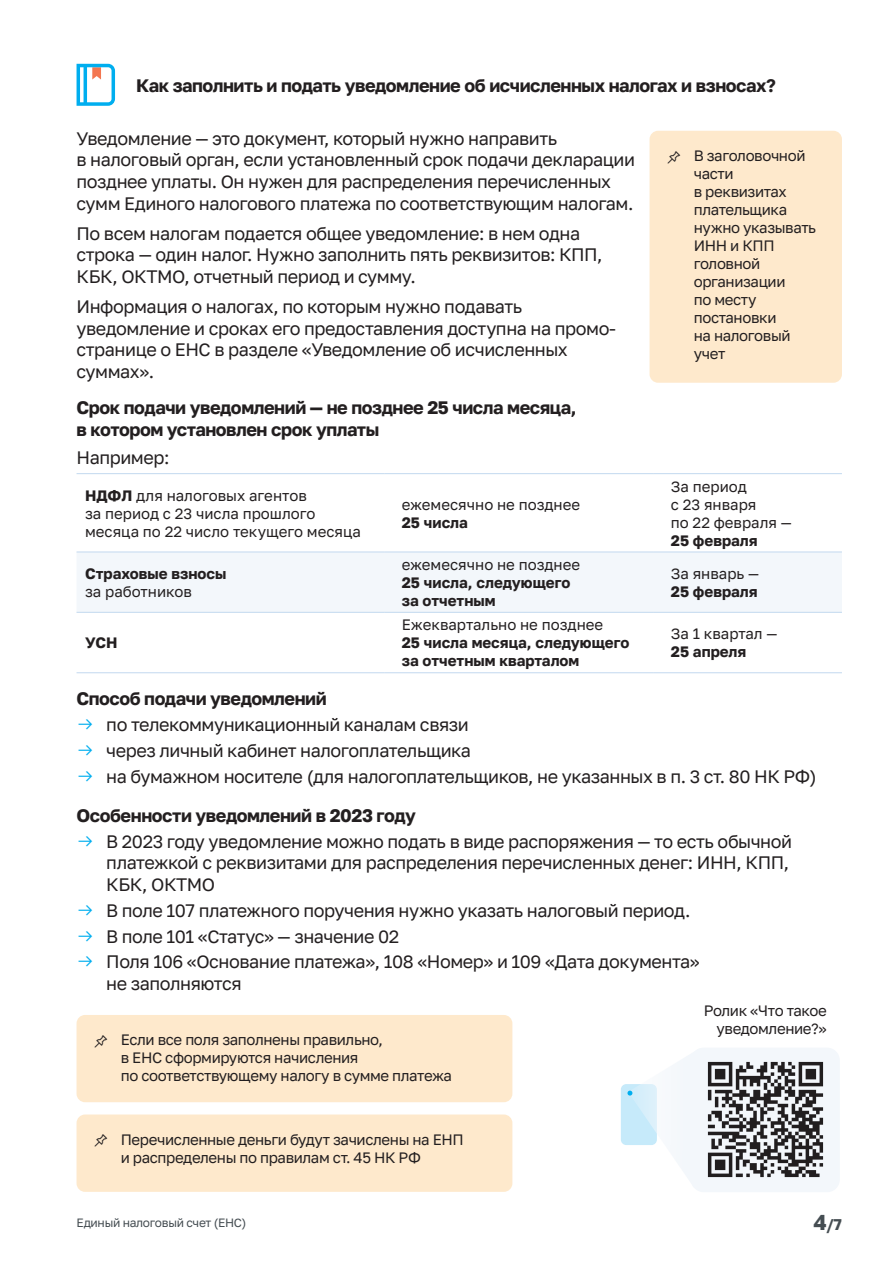
<style>
.page{position:relative;width:893px;height:1263px;background:#fff}
.page>*{position:absolute;margin:0;border:0;box-sizing:border-box;transform-origin:0 0}
.t1{font:18px/21.6px "Golos Text";letter-spacing:-.025em;color:#231f20}
.t2{font:700 18px/21.6px "Golos Text";letter-spacing:-.025em;color:#231f20}
.t3{font:700 15.45px "Golos Text";color:#454d52}
.t4{font:15px/18px "Golos Text";letter-spacing:-.025em;color:#231f20}
.t5{font:15px/18px "Golos Text";color:#231f20}
.t6{font:700 15px/18px "Golos Text";color:#231f20}
.t7{font:12px "Golos Text";letter-spacing:-.025em;color:#454d52}
.s1{font-weight:700}
.s2{font-size:21.45px}
</style>
<div class="page">
<svg style="left:77px;top:64px;width:38px;height:42px"></svg>
<div style="left:77px;top:552px;width:765px;height:60px;background:#f3f7fb"></div>
<hr style="left:77px;top:551px;width:308px;height:1px;background:#c9ddf1">
<hr style="left:385px;top:551px;width:269px;height:1px;background:#c9ddf1">
<hr style="left:654px;top:551px;width:188px;height:1px;background:#c9ddf1">
<hr style="left:77px;top:612px;width:308px;height:1px;background:#c9ddf1">
<hr style="left:385px;top:612px;width:269px;height:1px;background:#c9ddf1">
<hr style="left:654px;top:612px;width:188px;height:1px;background:#c9ddf1">
<hr style="left:77px;top:672px;width:308px;height:1px;background:#c9ddf1">
<hr style="left:385px;top:672px;width:269px;height:1px;background:#c9ddf1">
<hr style="left:654px;top:672px;width:188px;height:1px;background:#c9ddf1">
<hr style="left:77px;top:473px;width:308px;height:1px;background:#c9ddf1">
<hr style="left:385px;top:473px;width:269px;height:1px;background:#c9ddf1">
<hr style="left:654px;top:473px;width:188px;height:1px;background:#c9ddf1">
<div style="left:649px;top:131px;width:193px;height:252px;background:#fee9cc;border-radius:9px"></div>
<div style="left:77px;top:1015px;width:435px;height:87px;background:#fee9cc;border-radius:9px"></div>
<div style="left:77px;top:1114px;width:435px;height:78px;background:#fee9cc;border-radius:9px"></div>
<div style="left:691px;top:1047px;width:149px;height:145px;background:#f3f7fb;border-radius:13px"></div>
<div style="left:621px;top:1084px;width:36px;height:61px;background:#c6eafa;border-radius:5px"></div>
<svg style="left:627px;top:1053px;width:66px;height:131px"></svg>
<img style="left:707px;top:1061px;width:117px;height:117px">
<p class="t2" style="left:136px;top:74px;width:641px">Как заполнить и подать уведомление об исчисленных налогах и взносах?</p>
<p class="t1" style="left:77px;top:127px;width:560px">Уведомление — это документ, который нужно направить<br>в налоговый орган, если установленный срок подачи декларации позднее уплаты. Он нужен для распределения перечисленных сумм Единого налогового платежа по соответствующим налогам.</p>
<p class="t1" style="left:77px;top:222px;width:528px">По всем налогам подается общее уведомление: в нем одна строка — один налог. Нужно заполнить пять реквизитов: КПП,<br>КБК, ОКТМО, отчетный период и сумму.</p>
<p class="t1" style="left:77px;top:296px;width:539px">Информация о налогах, по которым нужно подавать уведомление и сроках его предоставления доступна на промо&shy;странице о ЕНС в разделе «Уведомление об исчисленных суммах».</p>
<p class="t4" style="left:694px;top:147px;width:124px">В заголовочной части<br>в реквизитах плательщика нужно указывать<br>ИНН и КПП головной организации<br>по месту постановки<br>на налоговый учет</p>
<p class="t2" style="left:77px;top:397px;width:501px">Срок подачи уведомлений — не позднее 25 числа месяца, в котором установлен срок уплаты</p>
<p class="t1" style="left:77px;top:446px;width:94px">Например:</p>
<p class="t5" style="left:85px;top:486px;width:277px"><span class="s1">НДФЛ</span> для налоговых агентов<br>за период с 23 числа прошлого месяца по 22 число текущего месяца</p>
<p class="t5" style="left:402px;top:495px;width:180px">ежемесячно не позднее</p>
<p class="t6" style="left:402px;top:513px;width:68px">25 числа</p>
<p class="t6" style="left:85px;top:564px;width:143px">Страховые взносы</p>
<p class="t5" style="left:85px;top:582px;width:109px">за работников</p>
<p class="t6" style="left:85px;top:634px;width:34px">УСН</p>
<p class="t5" style="left:402px;top:555px;width:180px">ежемесячно не позднее</p>
<p class="t6" style="left:402px;top:573px;width:170px">25 числа, следующего за отчетным</p>
<p class="t5" style="left:402px;top:616px;width:203px">Ежеквартально не позднее</p>
<p class="t6" style="left:402px;top:634px;width:229px">25 числа месяца, следующего за отчетным кварталом</p>
<p class="t5" style="left:671px;top:477px;width:122px">За период<br>с 23 января<br>по 22 февраля —</p>
<p class="t6" style="left:671px;top:531px;width:88px">25 февраля</p>
<p class="t5" style="left:671px;top:564px;width:90px">За январь —</p>
<p class="t6" style="left:671px;top:582px;width:88px">25 февраля</p>
<p class="t5" style="left:671px;top:625px;width:108px">За 1 квартал —</p>
<p class="t6" style="left:671px;top:643px;width:77px">25 апреля</p>
<p class="t2" style="left:77px;top:688px;width:252px">Способ подачи уведомлений</p>
<p class="t1" style="left:106px;top:711px;width:712px;line-height:25.8px">по телекоммуникационный каналам связи<br>через личный кабинет налогоплательщика<br>на бумажном носителе (для налогоплательщиков, не указанных в п. 3 ст. 80 НК РФ)</p>
<p class="t2" style="left:77px;top:804px;width:341px">Особенности уведомлений в 2023 году</p>
<p class="t1" style="left:106px;top:830px;width:687px">В 2023 году уведомление можно подать в виде распоряжения — то есть обычной платежкой с реквизитами для распределения перечисленных денег: ИНН, КПП,<br>КБК, ОКТМО</p>
<p class="t1" style="left:106px;top:897px;width:595px;line-height:25.8px">В поле 107 платежного поручения нужно указать налоговый период.<br>В поле 101 «Статус» — значение 02<br>Поля 106 «Основание платежа», 108 «Номер» и 109 «Дата документа»</p>
<p class="t1" style="left:106px;top:973px;width:137px">не заполняются</p>
<p class="t4" style="left:704px;top:1001px;width:125px;text-align:right">Ролик «Что такое уведомление?»</p>
<p class="t4" style="left:121px;top:1031px;width:333px">Если все поля заполнены правильно,<br>в ЕНС сформируются начисления<br>по соответствующему налогу в сумме платежа</p>
<p class="t4" style="left:121px;top:1130px;width:345px">Перечисленные деньги будут зачислены на ЕНП и распределены по правилам ст. 45 НК РФ</p>
<p class="t7" style="left:77px;top:1215px;width:171px">Единый налоговый счет (ЕНС)</p>
<p class="t3" style="left:814px;top:1215px;width:30px"><span class="s2">4</span>/7</p>
</div>
